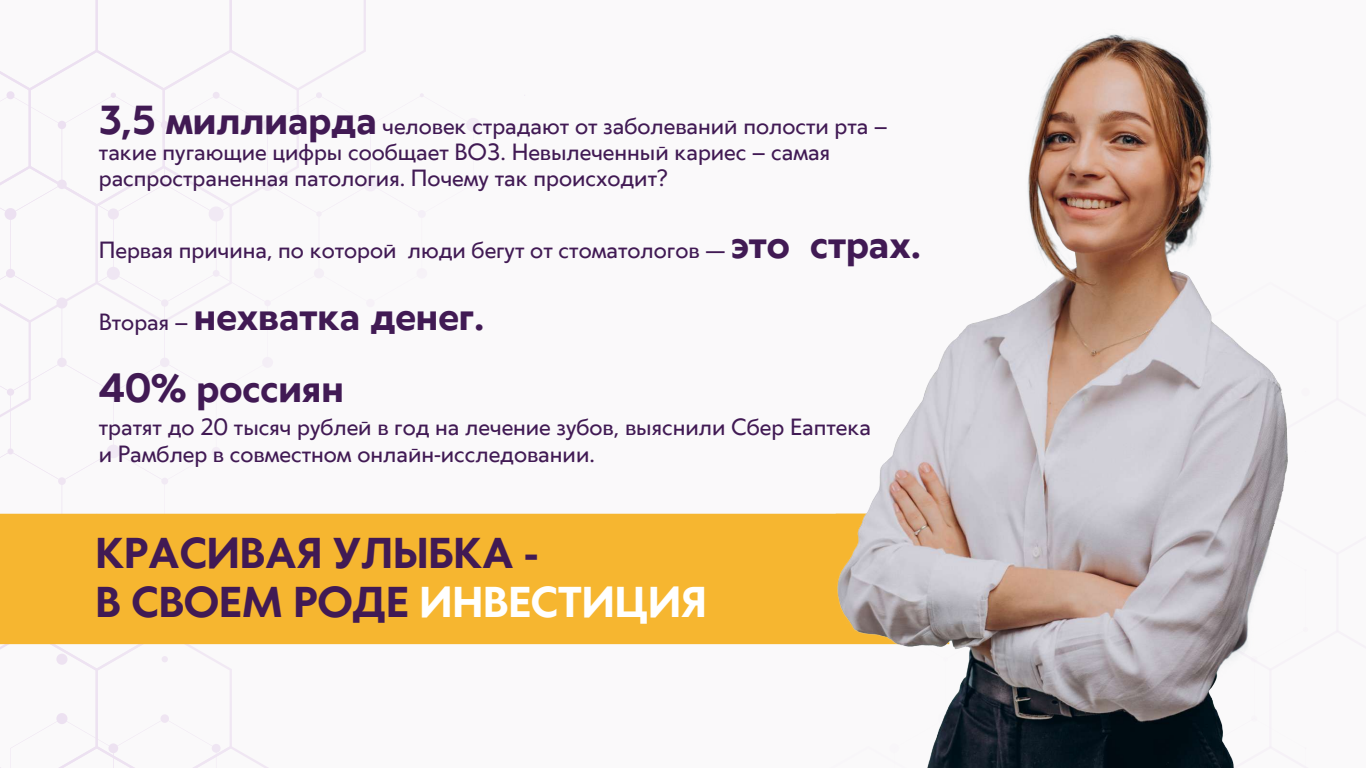
<style>
.page{position:relative;width:1366px;height:768px;background:#faf9fa}
.page>*{position:absolute;margin:0;border:0;box-sizing:border-box;transform-origin:0 0}
.t1{font:700 40.5px/48.5px "Klein";color:#411a54}
.t2{font:700 38px/72px "Klein";color:#411a54}
.t3{font:22px/26.4px "Klein";color:#411a54}
.s1{font-weight:700;font-size:38px}
.s2{font-weight:400;font-size:22px}
.s3{color:#fff}
</style>
<div class="page">
<div style="left:466px;top:118px;width:14px;height:14px;background:#f2ebf5;border-radius:50%"></div>
<svg style="left:0;top:0;width:478px;height:768px"></svg>
<div style="left:0;top:514px;width:748px;height:130px;background:#f6b630"></div>
<img style="left:748px;top:34px;width:540px;height:734px">
<p class="t3" style="left:99px;top:111px;width:790px"><span class="s1">3,5 миллиарда</span> человек страдают от заболеваний полости рта – такие пугающие цифры сообщает ВОЗ. Невылеченный кариес – самая распространенная патология. Почему так происходит?</p>
<p class="t3" style="left:99px;top:236px;width:824px">Первая причина, по которой люди бегут от стоматологов — <span class="s1">это страх.</span></p>
<h2 class="t2" style="left:99px;top:278px;width:387px"><span class="s2">Вторая –</span> нехватка денег.<br>40% россиян</h2>
<p class="t3" style="left:99px;top:413px;width:774px">тратят до 20 тысяч рублей в год на лечение зубов, выяснили Сбер Еаптека и Рамблер в совместном онлайн-исследовании.</p>
<h1 class="t1" style="left:96px;top:527px;width:613px">КРАСИВАЯ УЛЫБКА -<br>В СВОЕМ РОДЕ <span class="s3">ИНВЕСТИЦИЯ</span></h1>
</div>
